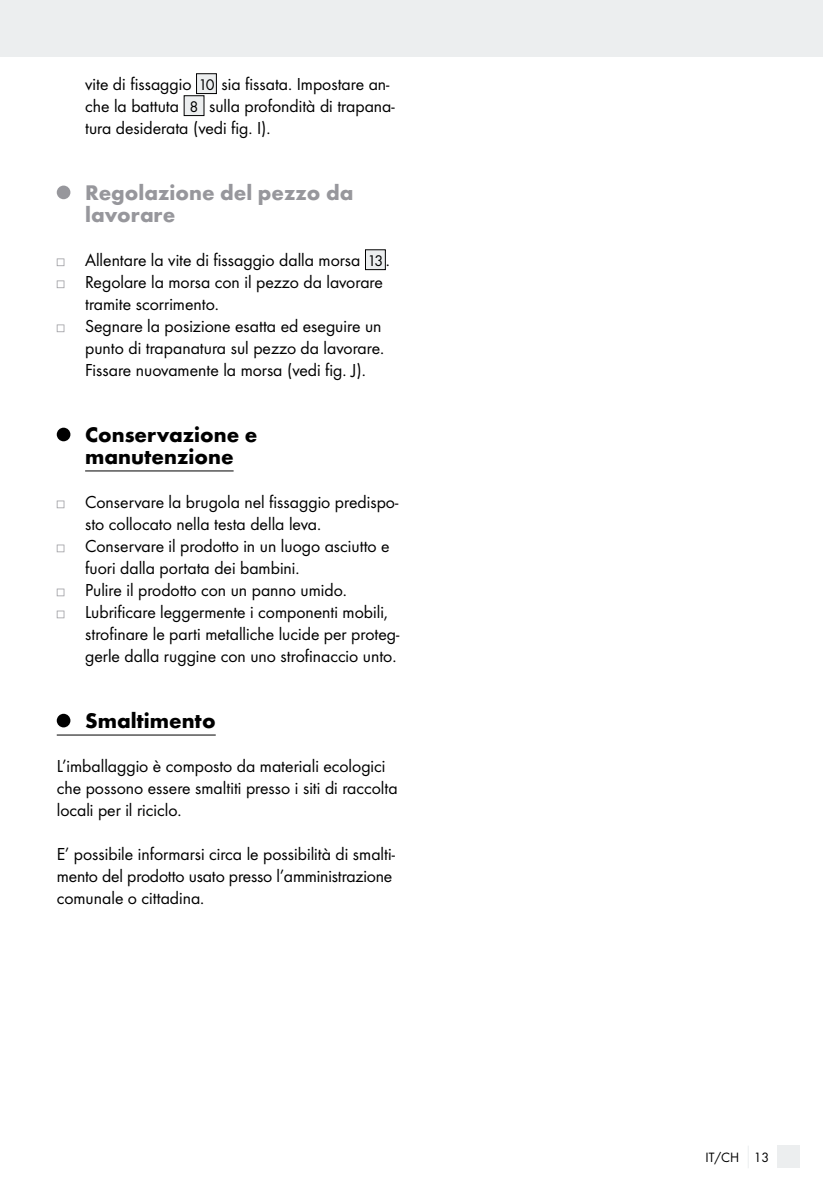
<style>
.page{position:relative;width:823px;height:1191px;background:#fff}
.page>*{position:absolute;margin:0;border:0;box-sizing:border-box;transform-origin:0 0}
.t1{font:700 22px/22px "Futura";color:#000}
.t2{font:700 22px/22px "Futura";color:#97979c}
.t3{font:18px/22px "Futura Boo";color:#000}
.t4{font:14px "Futura Boo";color:#000}
.s1{font-size:16px}
</style>
<div class="page">
<div style="left:0;top:0;width:822px;height:57px;background:#eceeef"></div>
<div style="left:776px;top:1145px;width:23px;height:23px;background:#eceeef"></div>
<hr style="left:85px;top:470px;width:148px;height:1px;background:#000">
<hr style="left:57px;top:734px;width:158px;height:1px;background:#000">
<div style="left:196px;top:74px;width:20px;height:20px;background:#eceeef"></div>
<div style="left:196px;top:73px;width:21px;height:21px;border:1px solid #000"></div>
<div style="left:184px;top:96px;width:20px;height:20px;background:#eceeef"></div>
<div style="left:183px;top:95px;width:21px;height:21px;border:1px solid #000"></div>
<div style="left:57px;top:186px;width:13px;height:13px;background:#97979c;border-radius:50%"></div>
<svg style="left:57px;top:258px;width:7px;height:8px"></svg>
<div style="left:365px;top:250px;width:20px;height:20px;background:#eceeef"></div>
<div style="left:365px;top:249px;width:20px;height:21px;border:1px solid #000"></div>
<svg style="left:57px;top:280px;width:7px;height:8px"></svg>
<svg style="left:57px;top:324px;width:7px;height:8px"></svg>
<div style="left:57px;top:428px;width:13px;height:13px;background:#000;border-radius:50%"></div>
<svg style="left:57px;top:500px;width:7px;height:8px"></svg>
<svg style="left:57px;top:544px;width:7px;height:8px"></svg>
<svg style="left:57px;top:588px;width:7px;height:8px"></svg>
<svg style="left:57px;top:610px;width:7px;height:8px"></svg>
<div style="left:57px;top:714px;width:13px;height:13px;background:#000;border-radius:50%"></div>
<p class="t3" style="left:85px;top:73px;width:311px">vite di fissaggio <span class="s1">10</span> sia fissata. Impostare an&shy;che la battuta <span class="s1">8</span> sulla profondità di trapana&shy;tura desiderata (vedi fig. I).</p>
<p class="t2" style="left:85px;top:181px;width:269px">Regolazione del pezzo da lavorare</p>
<p class="t3" style="left:85px;top:249px;width:306px">Allentare la vite di fissaggio dalla morsa <span class="s1">13</span> .<br>Regolare la morsa con il pezzo da lavorare tramite scorrimento.<br>Segnare la posizione esatta ed eseguire un punto di trapanatura sul pezzo da lavorare.<br>Fissare nuovamente la morsa (vedi fig. J).</p>
<p class="t1" style="left:85px;top:423px;width:174px">Conservazione e manutenzione</p>
<p class="t3" style="left:85px;top:491px;width:315px">Conservare la brugola nel fissaggio predispo&shy;sto collocato nella testa della leva.<br>Conservare il prodotto in un luogo asciutto e fuori dalla portata dei bambini.<br>Pulire il prodotto con un panno umido.<br>Lubrificare leggermente i componenti mobili, strofinare le parti metalliche lucide per proteg&shy;gerle dalla ruggine con uno strofinaccio unto.</p>
<p class="t1" style="left:85px;top:709px;width:132px">Smaltimento</p>
<p class="t3" style="left:57px;top:755px;width:342px">L’imballaggio è composto da materiali ecologici che possono essere smaltiti presso i siti di raccolta locali per il riciclo.</p>
<p class="t3" style="left:57px;top:843px;width:339px">E’ possibile informarsi circa le possibilità di smalti&shy;mento del prodotto usato presso l’amministrazione comunale o cittadina.</p>
<p class="t4" style="left:705px;top:1149px;width:65px">IT/CH 13</p>
</div>
